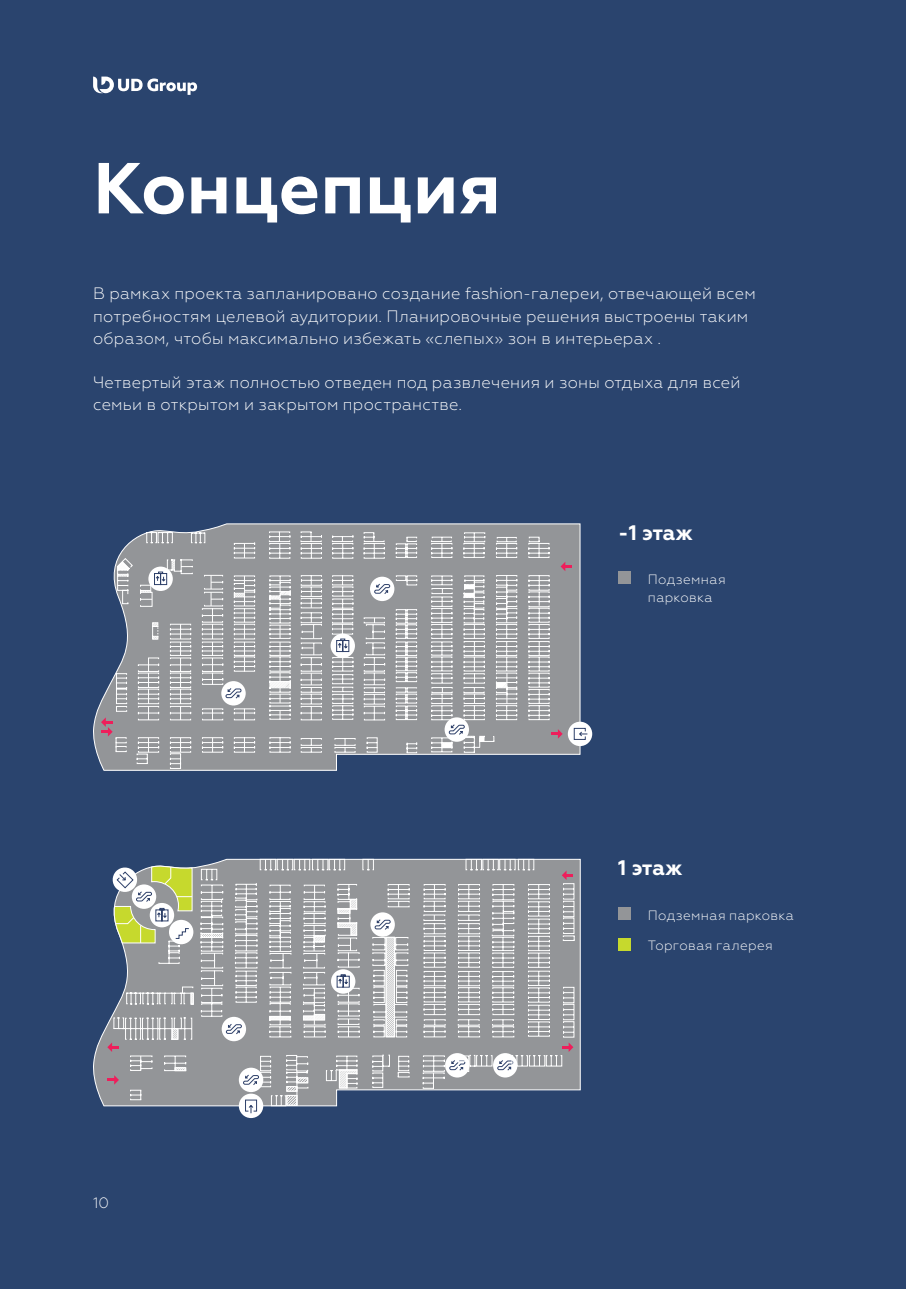
<style>
.page{position:relative;width:906px;height:1289px;background:#fff}
.page>*{position:absolute;margin:0;border:0;box-sizing:border-box;transform-origin:0 0}
.t1{font:700 72px "Geometria";color:#fff}
.t2{font:700 21px "Geometria";color:#fff}
.t3{font:300 16.5px/22.5px "Geometria";letter-spacing:.015em;color:#fff}
.t4{font:300 15px "Geometria";color:#fff}
.t5{font:300 13.5px/18px "Geometria";letter-spacing:.025em;color:#fff}
</style>
<div class="page">
<div style="left:0;top:0;width:906px;height:1288px;background:#2a446e"></div>
<svg style="left:93px;top:523px;width:488px;height:248px"></svg>
<svg style="left:116px;top:532px;width:433px;height:236px"></svg>
<svg style="left:117px;top:558px;width:35px;height:180px"></svg>
<svg style="left:152px;top:531px;width:355px;height:222px"></svg>
<svg style="left:560px;top:561px;width:15px;height:10px"></svg>
<svg style="left:100px;top:717px;width:13px;height:19px"></svg>
<div style="left:568px;top:721px;width:24px;height:25px;background:#fff;border-radius:50%"></div>
<svg style="left:551px;top:727px;width:37px;height:13px"></svg>
<svg style="left:93px;top:858px;width:488px;height:243px"></svg>
<svg style="left:550px;top:883px;width:24px;height:218px"></svg>
<svg style="left:201px;top:858px;width:333px;height:7px"></svg>
<div style="left:239px;top:1093px;width:24px;height:25px;background:#fff;border-radius:50%"></div>
<svg style="left:562px;top:1042px;width:13px;height:29px"></svg>
<svg style="left:562px;top:870px;width:11px;height:10px"></svg>
<svg style="left:101px;top:865px;width:449px;height:248px"></svg>
<div style="left:618px;top:907px;width:12px;height:12px;background:#939598"></div>
<div style="left:618px;top:937px;width:12px;height:13px;background:#c6d92d"></div>
<div style="left:618px;top:571px;width:12px;height:13px;background:#939598"></div>
<svg style="left:93px;top:77px;width:104px;height:18px"></svg>
<h1 class="t1" style="left:93px;top:145px;width:409px">Концепция</h1>
<p class="t3" style="left:93px;top:282px;width:664px">В рамках проекта запланировано создание fashion-галереи, отвечающей всем потребностям целевой аудитории. Планировочные решения выстроены таким образом, чтобы максимально избежать «слепых» зон в интерьерах .</p>
<p class="t3" style="left:93px;top:371px;width:649px">Четвертый этаж полностью отведен под развлечения и зоны отдыха для всей семьи в открытом и закрытом пространстве.</p>
<p class="t2" style="left:618px;top:520px;width:76px">-1 этаж</p>
<p class="t5" style="left:648px;top:570px;width:79px">Подземная парковка</p>
<p class="t2" style="left:618px;top:855px;width:66px">1 этаж</p>
<p class="t4" style="left:93px;top:1194px;width:18px">10</p>
<p class="t5" style="left:648px;top:905px;width:147px">Подземная парковка</p>
<p class="t5" style="left:648px;top:936px;width:126px">Торговая галерея</p>
</div>
